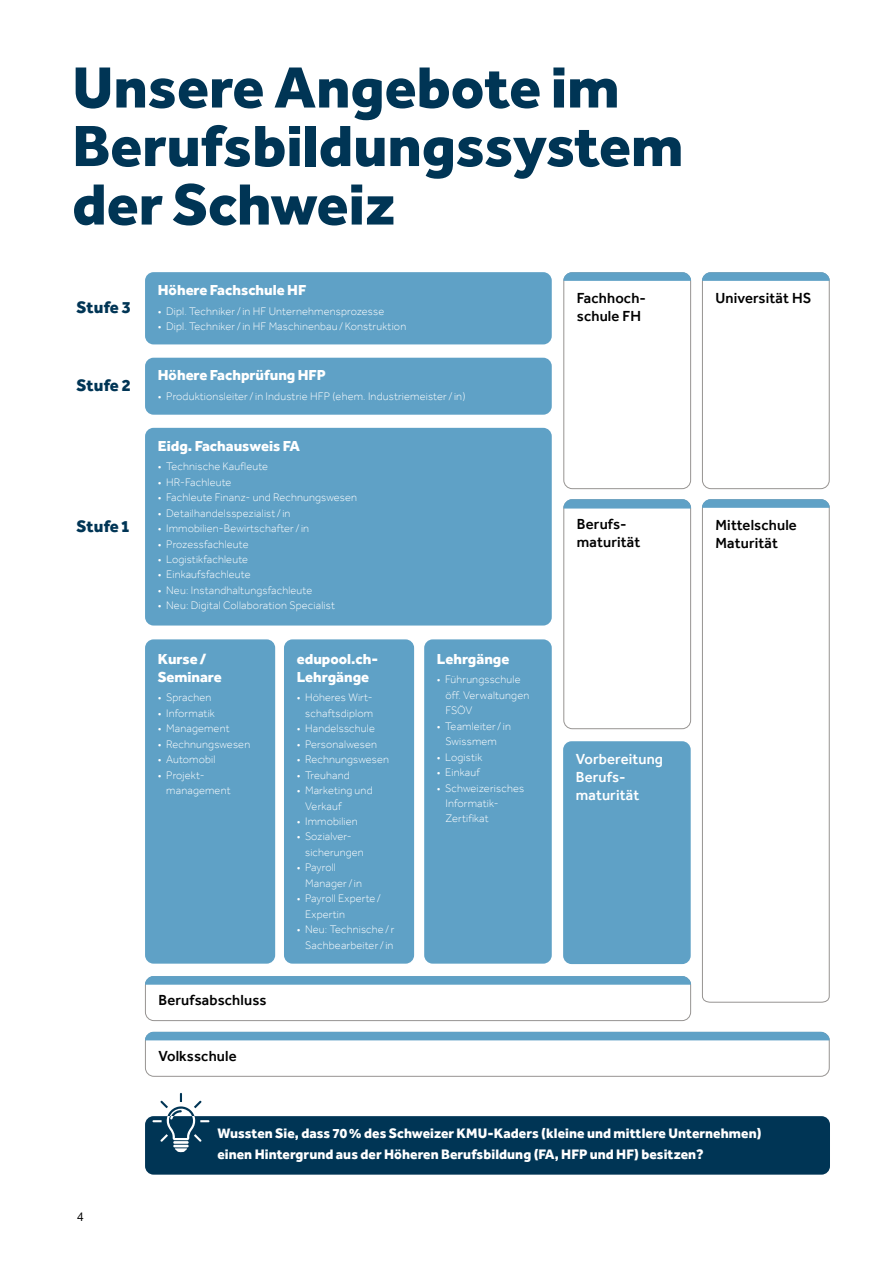
<style>
.page{position:relative;width:893px;height:1263px;background:#fff}
.page>*{position:absolute;margin:0;border:0;box-sizing:border-box;transform-origin:0 0}
.t1{font:800 60px/58.5px "Effra";color:#003555}
.t2{font:800 17.25px "Effra";color:#003555}
.t3{font:800 15px/18px "Effra";color:#fff}
.t4{font:500 15px/18px "Effra";letter-spacing:.01em;color:#000}
.t5{font:500 15px/18px "Effra";letter-spacing:.01em;color:#fff}
.t6{font:800 14.25px/21px "Effra";letter-spacing:.005em;color:#fff}
.t7{font:12px "Helvetica Neue LT Std";color:#000}
.t8{font:300 11.25px/15.5px "Effra";letter-spacing:.015em;color:#fff}
</style>
<div class="page">
<div style="left:145px;top:1116px;width:685px;height:59px;background:#003555;border-radius:9px"></div>
<svg style="left:152px;top:1093px;width:58px;height:59px"></svg>
<div style="left:145px;top:1032px;width:685px;height:45px;border:1px solid #979492;border-radius:9px"></div>
<svg style="left:145px;top:1031px;width:685px;height:9px;background:#6da9ca"></svg>
<div style="left:145px;top:976px;width:546px;height:45px;border:1px solid #979492;border-radius:9px"></div>
<svg style="left:145px;top:976px;width:546px;height:9px;background:#65a4c7"></svg>
<div style="left:145px;top:639px;width:130px;height:325px;background:#5fa1c6;border-radius:9px"></div>
<div style="left:145px;top:272px;width:407px;height:72px;background:#5fa1c6;border-radius:9px"></div>
<div style="left:145px;top:358px;width:407px;height:57px;background:#5fa1c6;border-radius:9px"></div>
<div style="left:145px;top:428px;width:407px;height:197px;background:#5fa1c6;border-radius:9px"></div>
<div style="left:284px;top:639px;width:130px;height:325px;background:#5fa1c6;border-radius:9px"></div>
<div style="left:424px;top:639px;width:128px;height:325px;background:#5fa1c6;border-radius:9px"></div>
<div style="left:563px;top:741px;width:128px;height:223px;background:#5fa1c6;border-radius:9px"></div>
<svg style="left:702px;top:508px;width:128px;height:495px"></svg>
<svg style="left:702px;top:499px;width:128px;height:9px"></svg>
<div style="left:563px;top:499px;width:128px;height:230px;border:1px solid #979492;border-radius:9px"></div>
<svg style="left:563px;top:499px;width:128px;height:9px"></svg>
<div style="left:563px;top:272px;width:128px;height:217px;border:1px solid #979492;border-radius:9px"></div>
<svg style="left:563px;top:272px;width:128px;height:9px"></svg>
<div style="left:702px;top:272px;width:128px;height:217px;border:1px solid #979492;border-radius:9px"></div>
<svg style="left:702px;top:272px;width:128px;height:9px"></svg>
<h1 class="t1" style="left:72px;top:57px;width:613px">Unsere Angebote im<br>Berufsbildungssystem der Schweiz</h1>
<h3 class="t3" style="left:158px;top:280px;width:150px">Höhere Fachschule HF</h3>
<p class="t8" style="left:158px;top:303px;width:228px">• Dipl. Techniker / in HF Unternehmensprozesse</p>
<p class="t8" style="left:158px;top:318px;width:250px">• Dipl. Techniker / in HF Maschinenbau / Konstruktion</p>
<h3 class="t3" style="left:158px;top:366px;width:169px">Höhere Fachprüfung HFP</h3>
<p class="t8" style="left:158px;top:389px;width:309px">• Produktionsleiter / in Industrie HFP (ehem. Industriemeister / in)</p>
<h3 class="t3" style="left:158px;top:436px;width:144px">Eidg. Fachausweis FA</h3>
<p class="t8" style="left:158px;top:459px;width:112px">• Technische Kaufleute</p>
<p class="t8" style="left:158px;top:474px;width:75px">• HR-Fachleute</p>
<p class="t8" style="left:158px;top:490px;width:201px">• Fachleute Finanz- und Rechnungswesen</p>
<p class="t8" style="left:158px;top:505px;width:134px">• Detailhandelsspezialist / in</p>
<p class="t8" style="left:158px;top:520px;width:153px">• Immobilien-Bewirtschafter / in</p>
<p class="t8" style="left:158px;top:536px;width:92px">• Prozessfachleute</p>
<p class="t8" style="left:158px;top:551px;width:92px">• Logistikfachleute</p>
<p class="t8" style="left:158px;top:567px;width:94px">• Einkaufsfachleute</p>
<p class="t8" style="left:158px;top:582px;width:156px">• Neu: Instandhaltungsfachleute</p>
<p class="t8" style="left:158px;top:598px;width:179px">• Neu: Digital Collaboration Specialist</p>
<h3 class="t4" style="left:577px;top:289px;width:71px">Fachhoch&shy;schule FH</h3>
<h3 class="t4" style="left:716px;top:289px;width:97px">Universität HS</h3>
<h2 class="t2" style="left:77px;top:297px;width:56px">Stufe 3</h2>
<h2 class="t2" style="left:77px;top:375px;width:56px">Stufe 2</h2>
<h3 class="t4" style="left:577px;top:515px;width:65px">Berufs&shy;maturität</h3>
<h2 class="t2" style="left:77px;top:515px;width:55px">Stufe 1</h2>
<h3 class="t4" style="left:716px;top:516px;width:83px">Mittelschule<br>Maturität</h3>
<h3 class="t3" style="left:158px;top:649px;width:65px">Kurse/<br>Seminare</h3>
<p class="t8" style="left:158px;top:690px;width:55px">• Sprachen</p>
<p class="t8" style="left:158px;top:705px;width:59px">• Informatik</p>
<p class="t8" style="left:158px;top:721px;width:73px">• Management</p>
<p class="t8" style="left:158px;top:736px;width:94px">• Rechnungswesen</p>
<p class="t8" style="left:158px;top:751px;width:59px">• Automobil</p>
<p class="t8" style="left:166px;top:767px;width:66px;text-indent:-9px">• Projekt&shy;management</p>
<h3 class="t4" style="left:159px;top:991px;width:109px">Berufsabschluss</h3>
<h3 class="t4" style="left:159px;top:1047px;width:80px">Volksschule</h3>
<h3 class="t3" style="left:297px;top:649px;width:83px">edupool.ch-<br>Lehrgänge</h3>
<p class="t8" style="left:297px;top:690px;width:78px;text-align:right">• Höheres Wirt&shy;schaftsdiplom</p>
<p class="t8" style="left:297px;top:721px;width:80px">• Handelsschule</p>
<p class="t8" style="left:297px;top:736px;width:82px">• Personalwesen</p>
<p class="t8" style="left:297px;top:751px;width:94px">• Rechnungswesen</p>
<p class="t8" style="left:297px;top:767px;width:55px">• Treuhand</p>
<p class="t8" style="left:305px;top:782px;width:69px;text-indent:-9px">• Marketing und<br>Verkauf</p>
<p class="t8" style="left:297px;top:813px;width:62px">• Immobilien</p>
<p class="t8" style="left:305px;top:829px;width:60px;text-indent:-9px">• Sozialver&shy;sicherungen</p>
<p class="t8" style="left:305px;top:860px;width:58px;text-indent:-9px">• Payroll<br>Manager / in</p>
<p class="t8" style="left:305px;top:891px;width:77px;text-indent:-9px">• Payroll Experte /<br>Expertin</p>
<p class="t8" style="left:297px;top:921px;width:99px;text-align:right">• Neu: Technische / r<br>Sachbearbeiter / in</p>
<h3 class="t3" style="left:437px;top:649px;width:74px">Lehrgänge</h3>
<p class="t8" style="left:445px;top:672px;width:85px;text-indent:-9px">• Führungsschule öff. Verwaltungen<br>FSÖV</p>
<p class="t8" style="left:437px;top:718px;width:75px;text-align:center">• Teamleiter / in<br>Swissmem</p>
<p class="t8" style="left:437px;top:749px;width:47px">• Logistik</p>
<p class="t8" style="left:437px;top:764px;width:44px">• Einkauf</p>
<p class="t8" style="left:445px;top:780px;width:80px;text-indent:-9px">• Schweizerisches<br>Informatik-<br>Zertifikat</p>
<h3 class="t5" style="left:576px;top:750px;width:89px">Vorbereitung<br>Berufs&shy;maturität</h3>
<p class="t7" style="left:77px;top:1209px;width:8px">4</p>
<p class="t6" style="left:217px;top:1123px;width:546px">Wussten Sie, dass 70% des Schweizer KMU-Kaders (kleine und mittlere Unternehmen) einen Hintergrund aus der Höheren Berufsbildung (FA, HFP und HF) besitzen?</p>
</div>
